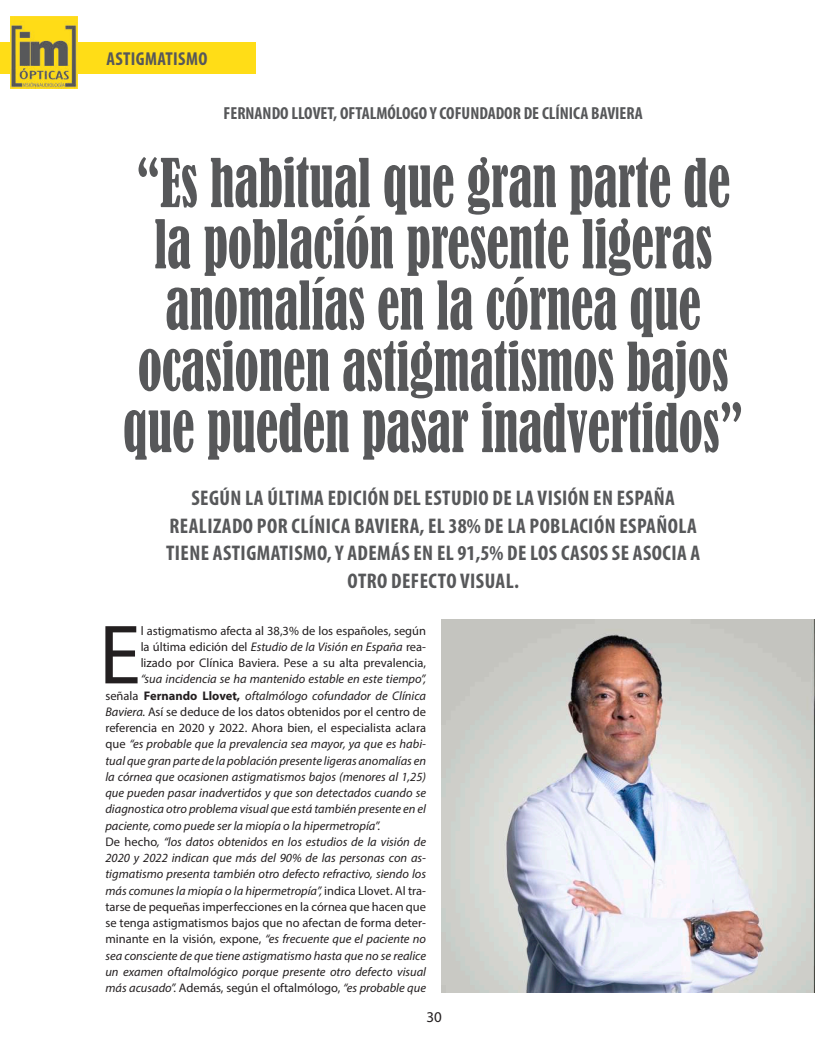
<style>
.page{position:relative;width:815px;height:1063px;background:#fff}
.page>*{position:absolute;margin:0;border:0;box-sizing:border-box;transform-origin:0 0}
.t1{font:84.88px "Myriad Pro";color:#231f20}
.t2{font:condensed 62.5px/61.2px "Bernard";color:#57585a;text-align:center;scale:.8 1}
.t3{font:700 condensed 21.25px/27.5px "Myriad Pro";letter-spacing:.02em;color:#57585a;text-align:center}
.t4{font:700 condensed 18.75px "Myriad Pro";letter-spacing:.02em;color:#57585a}
.t5{font:700 condensed 17.5px "Myriad Pro";color:#57585a}
.t6{font:15px "Myriad Pro";color:#231f20}
.t7{font:italic 12.5px/16.2px "Myriad Pro";color:#231f20}
.t8{font:12.5px/16.2px "Myriad Pro";color:#231f20;text-align:justify}
.s1{font-style:italic}
.s2{font-style:normal}
.s3{font-weight:700;font-style:normal}
</style>
<div class="page">
<div style="left:0;top:43px;width:256px;height:31px;background:#ffdd17"></div>
<img style="left:11px;top:16px;width:66px;height:72px">
<img style="left:441px;top:620px;width:374px;height:372px">
<h3 class="t4" style="left:106px;top:48px;width:102px">ASTIGMATISMO</h3>
<h3 class="t5" style="left:224px;top:103px;width:421px">FERNANDO LLOVET, OFTALMÓLOGO Y COFUNDADOR DE CLÍNICA BAVIERA</h3>
<h2 class="t2" style="left:123px;top:153px;width:777px">“Es habitual que gran parte de la población presente ligeras anomalías en la córnea que ocasionen astigmatismos bajos que pueden pasar inadvertidos”</h2>
<h3 class="t3" style="left:166px;top:484px;width:536px">SEGÚN LA ÚLTIMA EDICIÓN DEL ESTUDIO DE LA VISIÓN EN ESPAÑA REALIZADO POR CLÍNICA BAVIERA, EL 38% DE LA POBLACIÓN ESPAÑOLA TIENE ASTIGMATISMO, Y ADEMÁS EN EL 91,5% DE LOS CASOS SE ASOCIA A OTRO DEFECTO VISUAL.</h3>
<h1 class="t1" style="left:99px;top:603px;width:43px">E</h1>
<p class="t8" style="left:141px;top:622px;width:287px">l astigmatismo afecta al 38,3% de los españoles, según la última edición del <span class="s1">Estudio de la Visión en España</span> rea&shy;lizado por Clínica Baviera. Pese a su alta prevalencia,</p>
<p class="t7" style="left:105px;top:671px;width:322px;text-indent:35px">“sua incidencia se ha mantenido estable en este tiempo”, <span class="s2">señala</span> <span class="s3">Fernando Llovet,</span> oftalmólogo cofundador de Clínica Baviera. <span class="s2">Así se deduce de los datos obtenidos por el centro de referencia en 2020 y 2022. Ahora bien, el especialista aclara que</span> “es probable que la prevalencia sea mayor, ya que es habi&shy;tual que gran parte de la población presente ligeras anomalías en la córnea que ocasionen astigmatismos bajos (menores al 1,25) que pueden pasar inadvertidos y que son detectados cuando se diagnostica otro problema visual que está también presente en el paciente, como puede ser la miopía o la hipermetropía”.<br><span class="s2">De hecho</span>, “los datos obtenidos en los estudios de la visión de 2020 y 2022 indican que más del 90% de las personas con as&shy;tigmatismo presenta también otro defecto refractivo, siendo los más comunes la miopía o la hipermetropía”, <span class="s2">indica Llovet. Al tra&shy;tarse de pequeñas imperfecciones en la córnea que hacen que se tenga astigmatismos bajos que no afectan de forma deter&shy;minante en la visión, expone,</span> “es frecuente que el paciente no sea consciente de que tiene astigmatismo hasta que no se realice un examen oftalmológico porque presente otro defecto visual más acusado”. <span class="s2">Además, según el oftalmólogo,</span> “es probable que</p>
<p class="t6" style="left:426px;top:1008px;width:17px">30</p>
</div>
